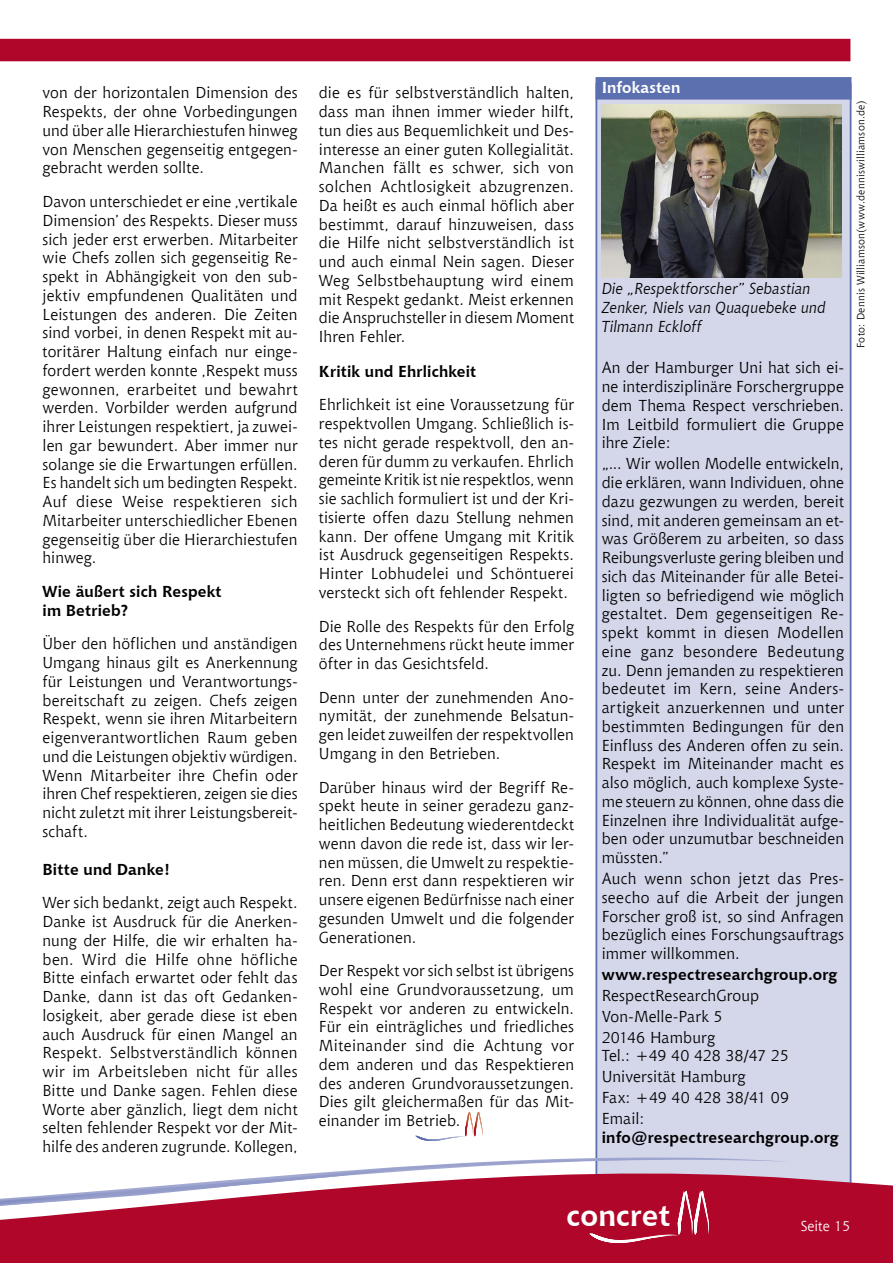
<style>
.page{position:relative;width:893px;height:1263px;background:#fff}
.page>*{position:absolute;margin:0;border:0;box-sizing:border-box;transform-origin:0 0}
.t1{font:700 30px "Chianti BT";letter-spacing:.01em;color:#fff}
.t2{font:15.75px/18.8px "Chianti BT";letter-spacing:.005em;color:#000;text-align:justify}
.t3{font:700 15.75px/18.8px "Chianti BT";letter-spacing:.01em;color:#000}
.t4{font:italic 15.75px/18.8px "Chianti BT";letter-spacing:.01em;color:#000}
.t5{font:700 15.75px "Chianti OSFBT";color:#fff}
.t6{font:14.25px "Chianti BT";letter-spacing:-.005em;color:#fff}
.t7{font:10.5px "Chianti BT";letter-spacing:.025em;color:#000}
</style>
<div class="page">
<div style="left:0;top:39px;width:850px;height:22px;background:#b0062a"></div>
<svg style="left:465px;top:1112px;width:17px;height:18px"></svg>
<div style="left:596px;top:84px;width:255px;height:1114px;background:#d4d6ea"></div>
<div style="left:595px;top:83px;width:256px;height:1116px;border:2px solid #5c70b0"></div>
<div style="left:595px;top:77px;width:256px;height:23px;background:#5c70b0"></div>
<img style="left:602px;top:105px;width:240px;height:173px">
<svg style="left:0;top:1130px;width:893px;height:133px;fill:#b0062a"></svg>
<svg style="left:0;top:1148px;width:791px;height:74px"></svg>
<svg style="left:0;top:1157px;width:714px;height:64px;fill:#b0062a"></svg>
<svg style="left:0;top:1155px;width:401px;height:65px"></svg>
<svg style="left:589px;top:1191px;width:120px;height:52px"></svg>
<p class="t2" style="left:43px;top:83px;width:257px">von der horizontalen Dimension des Respekts, der ohne Vorbedingungen und über alle Hierarchiestufen hinweg von Menschen gegenseitig entgegen&shy;gebracht werden sollte.</p>
<p class="t2" style="left:43px;top:192px;width:257px">Davon unterschiedet er eine ‚vertikale Dimension’ des Respekts. Dieser muss sich jeder erst erwerben. Mitarbeiter wie Chefs zollen sich gegenseitig Re&shy;spekt in Abhängigkeit von den sub&shy;jektiv empfundenen Qualitäten und Leistungen des anderen. Die Zeiten sind vorbei, in denen Respekt mit au&shy;toritärer Haltung einfach nur einge&shy;fordert werden konnte ,Respekt muss gewonnen, erarbeitet und bewahrt werden. Vorbilder werden aufgrund ihrer Leistungen respektiert, ja zuwei&shy;len gar bewundert. Aber immer nur solange sie die Erwartungen erfüllen.<br>Es handelt sich um bedingten Respekt.<br>Auf diese Weise respektieren sich Mitarbeiter unterschiedlicher Ebenen gegenseitig über die Hierarchiestufen hinweg.</p>
<p class="t3" style="left:43px;top:582px;width:181px">Wie äußert sich Respekt im Betrieb?</p>
<p class="t2" style="left:43px;top:634px;width:257px">Über den höflichen und anständigen Umgang hinaus gilt es Anerkennung für Leistungen und Verantwortungs&shy;bereitschaft zu zeigen. Chefs zeigen Respekt, wenn sie ihren Mitarbeitern eigenverantwortlichen Raum geben und die Leistungen objektiv würdigen.<br>Wenn Mitarbeiter ihre Chefin oder ihren Chef respektieren, zeigen sie dies nicht zuletzt mit ihrer Leistungsbereit&shy;schaft.</p>
<p class="t3" style="left:43px;top:860px;width:129px">Bitte und Danke!</p>
<p class="t2" style="left:43px;top:893px;width:257px">Wer sich bedankt, zeigt auch Respekt.<br>Danke ist Ausdruck für die Anerken&shy;nung der Hilfe, die wir erhalten ha&shy;ben. Wird die Hilfe ohne höfliche Bitte einfach erwartet oder fehlt das Danke, dann ist das oft Gedanken&shy;losigkeit, aber gerade diese ist eben auch Ausdruck für einen Mangel an Respekt. Selbstverständlich können wir im Arbeitsleben nicht für alles Bitte und Danke sagen. Fehlen diese Worte aber gänzlich, liegt dem nicht selten fehlender Respekt vor der Mit&shy;hilfe des anderen zugrunde. Kollegen,</p>
<p class="t2" style="left:319px;top:83px;width:257px">die es für selbstverständlich halten, dass man ihnen immer wieder hilft, tun dies aus Bequemlichkeit und Des&shy;interesse an einer guten Kollegialität.<br>Manchen fällt es schwer, sich von solchen Achtlosigkeit abzugrenzen.<br>Da heißt es auch einmal höflich aber bestimmt, darauf hinzuweisen, dass die Hilfe nicht selbstverständlich ist und auch einmal Nein sagen. Dieser Weg Selbstbehauptung wird einem mit Respekt gedankt. Meist erkennen die Anspruchsteller in diesem Moment Ihren Fehler.</p>
<p class="t3" style="left:319px;top:362px;width:159px">Kritik und Ehrlichkeit</p>
<p class="t2" style="left:319px;top:395px;width:257px">Ehrlichkeit ist eine Voraussetzung für respektvollen Umgang. Schließlich is&shy;tes nicht gerade respektvoll, den an&shy;deren für dumm zu verkaufen. Ehrlich gemeinte Kritik ist nie respektlos, wenn sie sachlich formuliert ist und der Kri&shy;tisierte offen dazu Stellung nehmen kann. Der offene Umgang mit Kritik ist Ausdruck gegenseitigen Respekts.<br>Hinter Lobhudelei und Schöntuerei versteckt sich oft fehlender Respekt.</p>
<p class="t2" style="left:319px;top:616px;width:257px">Die Rolle des Respekts für den Erfolg des Unternehmens rückt heute immer öfter in das Gesichtsfeld.</p>
<p class="t2" style="left:319px;top:688px;width:257px">Denn unter der zunehmenden Ano&shy;nymität, der zunehmende Belsatun&shy;gen leidet zuweilfen der respektvollen Umgang in den Betrieben.</p>
<p class="t2" style="left:319px;top:777px;width:257px">Darüber hinaus wird der Begriff Re&shy;spekt heute in seiner geradezu ganz&shy;heitlichen Bedeutung wiederentdeckt wenn davon die rede ist, dass wir ler&shy;nen müssen, die Umwelt zu respektie&shy;ren. Denn erst dann respektieren wir unsere eigenen Bedürfnisse nach einer gesunden Umwelt und die folgender Generationen.</p>
<p class="t2" style="left:319px;top:961px;width:257px">Der Respekt vor sich selbst ist übrigens wohl eine Grundvoraussetzung, um Respekt vor anderen zu entwickeln.<br>Für ein einträgliches und friedliches Miteinander sind die Achtung vor dem anderen und das Respektieren des anderen Grundvoraussetzungen.<br>Dies gilt gleichermaßen für das Mit&shy;einander im Betrieb.</p>
<p class="t5" style="left:602px;top:78px;width:80px">Infokasten</p>
<p class="t4" style="left:602px;top:279px;width:226px">Die „Respektforscher” Sebastian<br>Zenker, Niels van Quaquebeke und<br>Tilmann Eckloff</p>
<p class="t2" style="left:602px;top:358px;width:244px">An der Hamburger Uni hat sich ei&shy;ne interdisziplinäre Forschergruppe dem Thema Respect verschrieben.<br>Im Leitbild formuliert die Gruppe ihre Ziele:</p>
<p class="t2" style="left:602px;top:454px;width:244px">„... Wir wollen Modelle entwickeln, die erklären, wann Individuen, ohne dazu gezwungen zu werden, bereit sind, mit anderen gemeinsam an et&shy;was Größerem zu arbeiten, so dass Reibungsverluste gering bleiben und sich das Miteinander für alle Betei&shy;ligten so befriedigend wie möglich gestaltet. Dem gegenseitigen Re&shy;spekt kommt in diesen Modellen eine ganz besondere Bedeutung zu. Denn jemanden zu respektieren bedeutet im Kern, seine Anders&shy;artigkeit anzuerkennen und unter bestimmten Bedingungen für den Einfluss des Anderen offen zu sein.<br>Respekt im Miteinander macht es also möglich, auch komplexe Syste&shy;me steuern zu können, ohne dass die Einzelnen ihre Individualität aufge&shy;ben oder unzumutbar beschneiden müssten.”</p>
<p class="t2" style="left:602px;top:869px;width:244px">Auch wenn schon jetzt das Pres&shy;seecho auf die Arbeit der jungen Forscher groß ist, so sind Anfragen bezüglich eines Forschungsauftrags immer willkommen.</p>
<p class="t3" style="left:602px;top:965px;width:237px">www.respectresearchgroup.org</p>
<p class="t2" style="left:602px;top:985px;width:159px;line-height:20.9px;text-align:left">RespectResearchGroup<br>Von-Melle-Park 5<br>20146 Hamburg</p>
<p class="t2" style="left:602px;top:1045px;width:189px;line-height:20.9px;text-align:left">Tel.: +49 40 428 38/47 25<br>Universität Hamburg<br>Fax: +49 40 428 38/41 09<br>Email:</p>
<p class="t3" style="left:602px;top:1127px;width:239px">info@respectresearchgroup.org</p>
<p class="t7" style="left:854px;top:348px;width:249px;rotate:-90deg">Foto: Dennis Williamson(www.denniswilliamson.de)</p>
<h1 class="t1" style="left:567px;top:1197px;width:105px">concret</h1>
<p class="t6" style="left:801px;top:1218px;width:51px">Seite 15</p>
</div>
